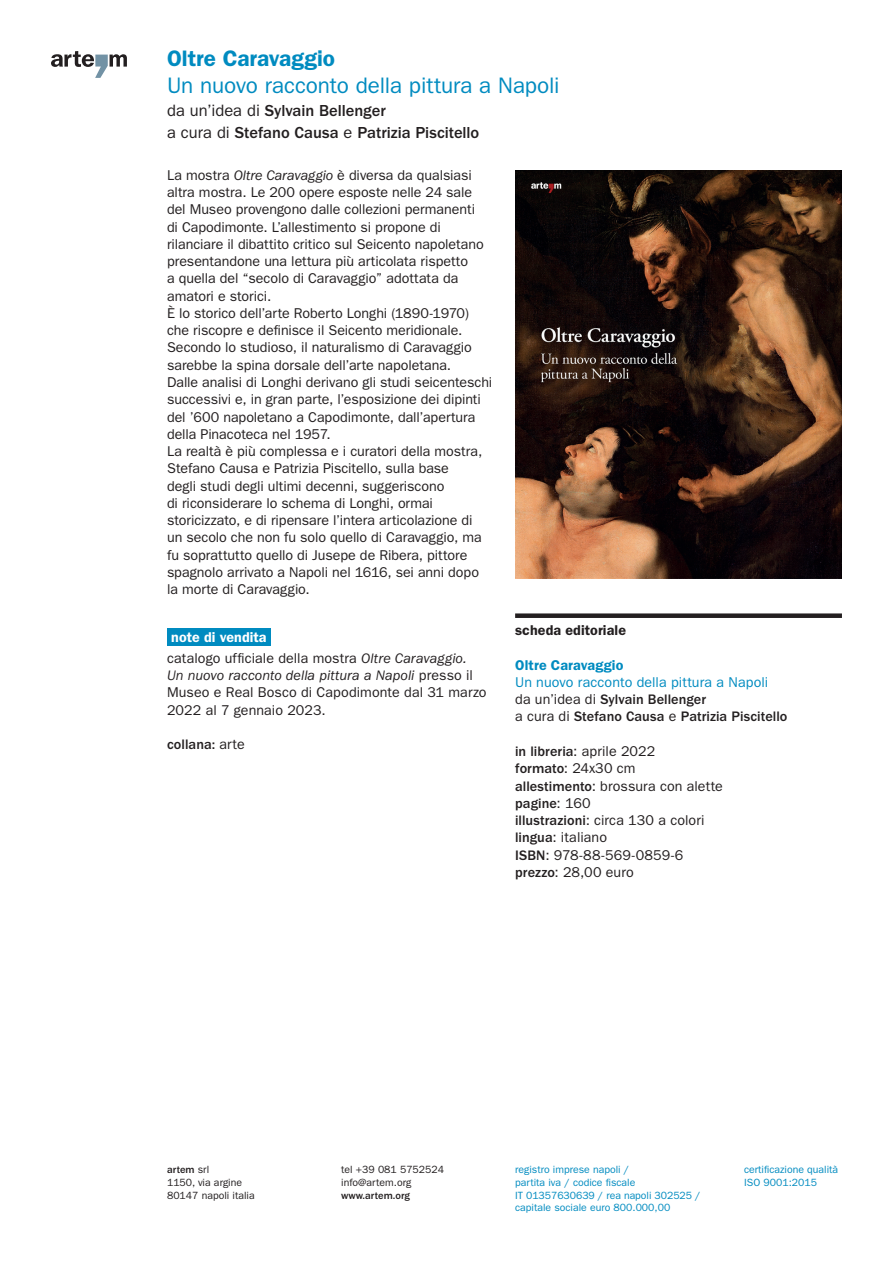
<style>
.page{position:relative;width:893px;height:1263px;background:#fff}
.page>*{position:absolute;margin:0;border:0;box-sizing:border-box;transform-origin:0 0}
.t1{font:22.5px "ITC Franklin Gothic Std";letter-spacing:-.005em;color:#008bc0}
.t2{font:600 22.5px "ITC Franklin Gothic Std";letter-spacing:-.005em;color:#008bc0}
.t3{font:500 16.5px/22.5px "ITC Franklin Gothic Std";letter-spacing:-.005em;color:#231f20}
.t4{font:14.25px/17.2px "ITC Franklin Gothic Std";color:#231f20}
.t5{font:500 14.25px/17.2px "ITC Franklin Gothic Std";letter-spacing:.005em;color:#231f20}
.t6{font:600 14.25px "ITC Franklin Gothic Std";letter-spacing:.005em;color:#231f20}
.t7{font:600 14.25px "ITC Franklin Gothic Std";letter-spacing:.005em;color:#008bc0}
.t8{font:10.5px/12.6px "ITC Franklin Gothic Std";color:#008bc0}
.t9{font:10.5px/12.6px "ITC Franklin Gothic Std";color:#231f20}
.t10{font:500 10.5px "ITC Franklin Gothic Std";color:#231f20}
.s1{font-weight:400}
.s2{font-style:italic}
.s3{font-weight:600;color:#fff}
.s4{font-weight:400;color:#008bc0}
.s5{font-weight:500}
</style>
<div class="page">
<svg style="left:51px;top:51px;width:76px;height:27px"></svg>
<div style="left:515px;top:613px;width:327px;height:5px;background:#231f20"></div>
<img style="left:515px;top:170px;width:327px;height:409px">
<div style="left:167px;top:628px;width:104px;height:18px;background:#008bc0"></div>
<h1 class="t2" style="left:167px;top:45px;width:169px">Oltre Caravaggio</h1>
<h1 class="t1" style="left:167px;top:73px;width:394px">Un nuovo racconto della pittura a Napoli</h1>
<p class="t3" style="left:167px;top:99px;width:314px"><span class="s1">da un’idea di</span> Sylvain Bellenger<br><span class="s1">a cura di</span> Stefano Causa <span class="s1">e</span> Patrizia Piscitello</p>
<p class="t4" style="left:167px;top:166px;width:327px">La mostra <span class="s2">Oltre Caravaggio</span> è diversa da qualsiasi altra mostra. Le 200 opere esposte nelle 24 sale del Museo provengono dalle collezioni permanenti<br>di Capodimonte. L’allestimento si propone di rilanciare il dibattito critico sul Seicento napoletano presentandone una lettura più articolata rispetto<br>a quella del “secolo di Caravaggio” adottata da amatori e storici.<br>È lo storico dell’arte Roberto Longhi (1890-1970) che riscopre e definisce il Seicento meridionale.<br>Secondo lo studioso, il naturalismo di Caravaggio sarebbe la spina dorsale dell’arte napoletana.<br>Dalle analisi di Longhi derivano gli studi seicenteschi successivi e, in gran parte, l’esposizione dei dipinti del ’600 napoletano a Capodimonte, dall’apertura della Pinacoteca nel 1957.<br>La realtà è più complessa e i curatori della mostra, Stefano Causa e Patrizia Piscitello, sulla base<br>degli studi degli ultimi decenni, suggeriscono<br>di riconsiderare lo schema di Longhi, ormai storicizzato, e di ripensare l’intera articolazione di<br>un secolo che non fu solo quello di Caravaggio, ma fu soprattutto quello di Jusepe de Ribera, pittore spagnolo arrivato a Napoli nel 1616, sei anni dopo la morte di Caravaggio.</p>
<p class="t4" style="left:167px;top:627px;width:301px;line-height:21px"><span class="s3">note di vendita<br></span>catalogo ufficiale della mostra <span class="s2">Oltre Caravaggio.</span></p>
<p class="t4" style="left:167px;top:667px;width:321px"><span class="s2">Un nuovo racconto della pittura a Napoli</span> presso il<br>Museo e Real Bosco di Capodimonte dal 31 marzo<br>2022 al 7 gennaio 2023.</p>
<p class="t5" style="left:167px;top:736px;width:79px">collana: <span class="s1">arte</span></p>
<p class="t6" style="left:515px;top:622px;width:112px">scheda editoriale</p>
<p class="t7" style="left:515px;top:656px;width:110px">Oltre Caravaggio</p>
<p class="t5" style="left:515px;top:674px;width:274px"><span class="s4">Un nuovo racconto della pittura a Napoli<br></span><span class="s1">da un’idea di</span> Sylvain Bellenger<br><span class="s1">a cura di</span> Stefano Causa <span class="s1">e</span> Patrizia Piscitello</p>
<p class="t4" style="left:515px;top:743px;width:209px"><span class="s5">in libreria</span>: aprile 2022<br><span class="s5">formato</span>: 24x30 cm<br><span class="s5">allestimento</span>: brossura con alette <span class="s5">pagine</span>: 160<br><span class="s5">illustrazioni</span>: circa 130 a colori <span class="s5">lingua</span>: italiano<br><span class="s5">ISBN</span>: 978-88-569-0859-6 <span class="s5">prezzo</span>: 28,00 euro</p>
<p class="t9" style="left:167px;top:1164px;width:89px"><span class="s5">artem</span> srl<br>1150, via argine<br>80147 napoli italia</p>
<p class="t9" style="left:341px;top:1164px;width:104px">tel +39 081 5752524 info@artem.org</p>
<p class="t10" style="left:341px;top:1189px;width:70px">www.artem.org</p>
<p class="t8" style="left:515px;top:1164px;width:187px">registro imprese napoli /<br>partita iva / codice fiscale<br>IT 01357630639 / rea napoli 302525 / capitale sociale euro 800.000,00</p>
<p class="t8" style="left:744px;top:1164px;width:96px">certificazione qualità<br>ISO 9001:2015</p>
</div>
